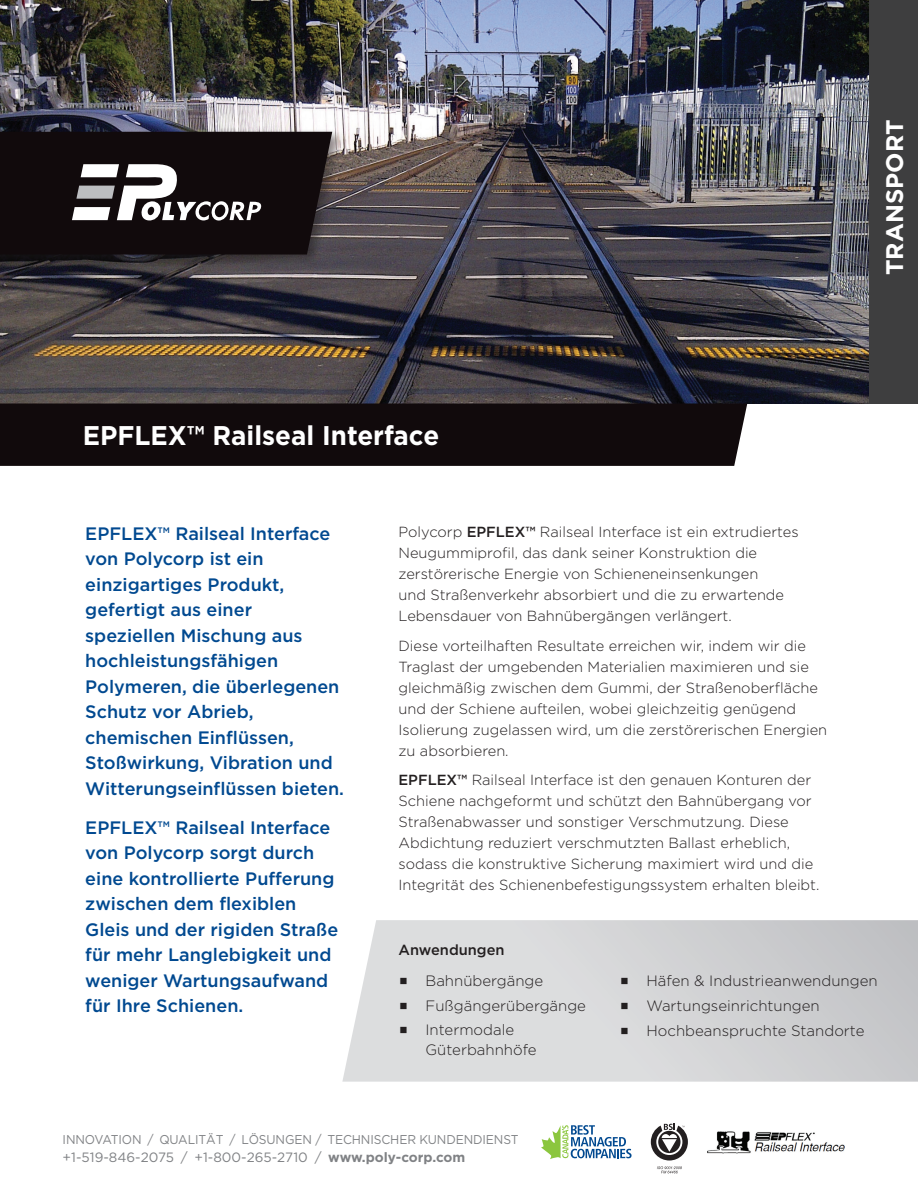
<style>
.page{position:relative;width:918px;height:1188px;background:#fff}
.page>*{position:absolute;margin:0;border:0;box-sizing:border-box;transform-origin:0 0}
.t1{font:700 27px "Gotham";color:#fff;scale:.96 1}
.t2{font:700 24px "Gotham";color:#fff}
.Front_Page_intro_par{font:500 18px/25.5px "Gotham";color:#014990}
.front_page_bullets{font:300 15px/19.5px "Gotham";color:#231f20}
.body_copy{font:300 14.7px/21px "Gotham";color:#231f20}
.body_copy-2{font:500 14.7px "Gotham";color:#231f20}
.t3{font:13.5px "Gotham";color:#808285}
.t4{font:12.75px "Gotham";letter-spacing:-.01em;color:#808285;scale:.95 1}
.s1{font-weight:500}
.s2{font-weight:700}
</style>
<div class="page">
<img style="left:0;top:0;width:869px;height:404px">
<div style="left:0;top:128px;width:344px;height:140px;background:#231f20;opacity:.5"></div>
<svg style="left:0;top:132px;width:332px;height:123px;background:#2b2426"></svg>
<div style="left:869px;top:0;width:49px;height:404px;background:#3e3e3f"></div>
<div style="left:0;top:404px;width:747px;height:62px;background:#110a0c"></div>
<svg style="left:342px;top:920px;width:576px;height:162px;background:#d5d6d7"></svg>
<svg style="left:541px;top:1125px;width:91px;height:34px"></svg>
<svg style="left:651px;top:1124px;width:37px;height:49px"></svg>
<img style="left:707px;top:1131px;width:138px;height:22px">
<svg style="left:400px;top:978px;width:7px;height:6px"></svg>
<svg style="left:400px;top:1002px;width:7px;height:7px"></svg>
<svg style="left:400px;top:1027px;width:7px;height:6px"></svg>
<svg style="left:622px;top:978px;width:6px;height:6px"></svg>
<svg style="left:622px;top:1003px;width:6px;height:6px"></svg>
<svg style="left:622px;top:1027px;width:6px;height:7px"></svg>
<p class="t2" style="left:881px;top:275px;width:157px;rotate:-90deg">TRANSPORT</p>
<p class="t1" style="left:83px;top:420px;width:373px">EPFLEX™ Railseal Interface</p>
<p class="Front_Page_intro_par" style="left:85px;top:520px;width:260px">EPFLEX™ Railseal Interface von Polycorp ist ein einzigartiges Produkt, gefertigt aus einer speziellen Mischung aus hochleistungsfähigen<br>Polymeren, die überlegenen<br>Schutz vor Abrieb, chemischen Einflüssen,<br>Stoßwirkung, Vibration und<br>Witterungseinflüssen bieten.</p>
<p class="Front_Page_intro_par" style="left:85px;top:814px;width:254px">EPFLEX™ Railseal Interface von Polycorp sorgt durch eine kontrollierte Pufferung zwischen dem flexiblen<br>Gleis und der rigiden Straße für mehr Langlebigkeit und weniger Wartungsaufwand für Ihre Schienen.</p>
<p class="body_copy" style="left:399px;top:521px;width:402px">Polycorp <span class="s1">EPFLEX™</span> Railseal Interface ist ein extrudiertes Neugummiprofil, das dank seiner Konstruktion die zerstörerische Energie von Schieneneinsenkungen<br>und Straßenverkehr absorbiert und die zu erwartende Lebensdauer von Bahnübergängen verlängert.</p>
<p class="body_copy" style="left:399px;top:635px;width:430px">Diese vorteilhaften Resultate erreichen wir, indem wir die Traglast der umgebenden Materialien maximieren und sie gleichmäßig zwischen dem Gummi, der Straßenoberfläche und der Schiene aufteilen, wobei gleichzeitig genügend Isolierung zugelassen wird, um die zerstörerischen Energien zu absorbieren.</p>
<p class="body_copy" style="left:399px;top:770px;width:423px"><span class="s1">EPFLEX™</span> Railseal Interface ist den genauen Konturen der Schiene nachgeformt und schützt den Bahnübergang vor Straßenabwasser und sonstiger Verschmutzung. Diese Abdichtung reduziert verschmutzten Ballast erheblich, sodass die konstruktive Sicherung maximiert wird und die Integrität des Schienenbefestigungssystem erhalten bleibt.</p>
<p class="body_copy-2" style="left:399px;top:941px;width:108px">Anwendungen</p>
<p class="front_page_bullets" style="left:426px;top:971px;width:119px">Bahnübergänge</p>
<p class="front_page_bullets" style="left:426px;top:995px;width:162px">Fußgängerübergänge</p>
<p class="front_page_bullets" style="left:426px;top:1020px;width:113px">Intermodale<br>Güterbahnhöfe</p>
<p class="front_page_bullets" style="left:647px;top:971px;width:233px">Häfen &amp; Industrieanwendungen</p>
<p class="front_page_bullets" style="left:647px;top:996px;width:175px">Wartungseinrichtungen</p>
<p class="front_page_bullets" style="left:647px;top:1020px;width:219px">Hochbeanspruchte Standorte</p>
<p class="t4" style="left:63px;top:1133px;width:482px">INNOVATION / QUALITÄT / LÖSUNGEN / TECHNISCHER KUNDENDIENST</p>
<p class="t3" style="left:63px;top:1150px;width:404px">+1-519-846-2075 / +1-800-265-2710 / <span class="s2">www.poly-corp.com</span></p>
</div>
